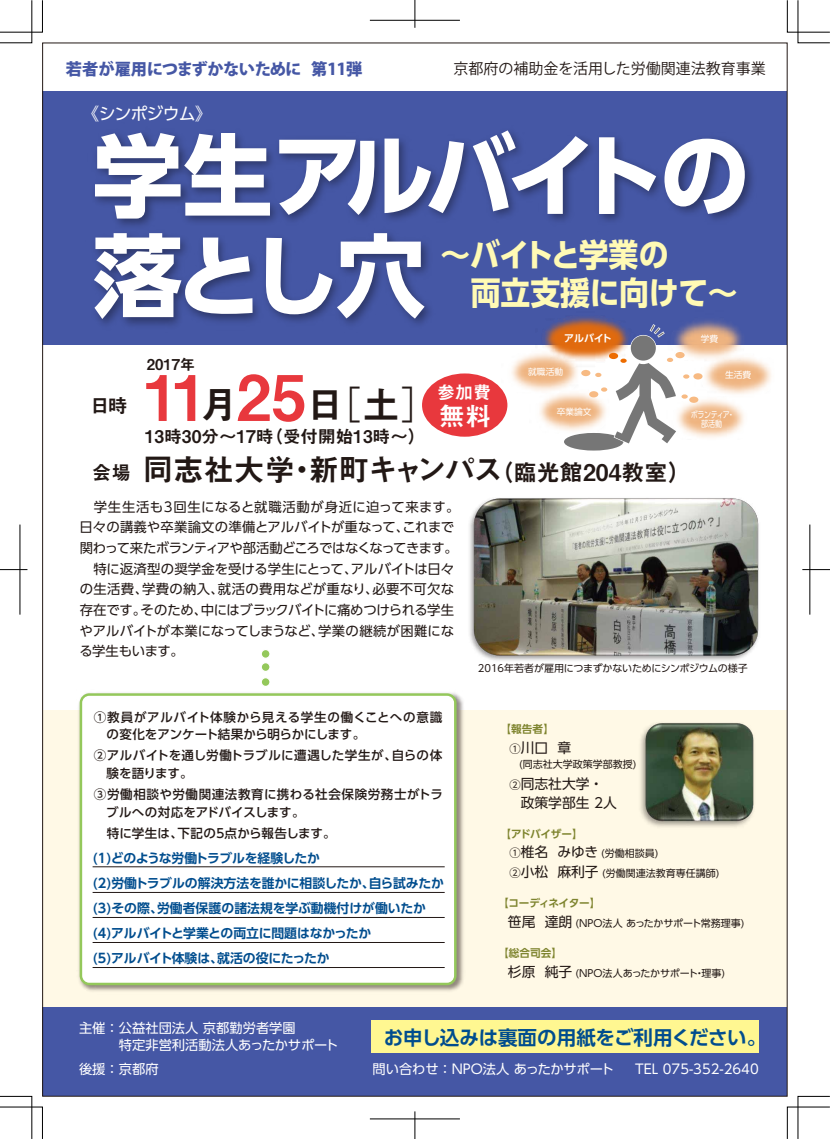
<style>
.page{position:relative;width:830px;height:1139px;background:#fff}
.page>*{position:absolute;margin:0;border:0;box-sizing:border-box;transform-origin:0 0}
.t1{font:700 89.88px/100px "UD Shin Go Pr 6";letter-spacing:-.1em;color:#fff}
.t2{font:62.75px "Midashi Go Pro MB31";color:#e8383d}
.t3{font:700 32.12px/38.5px "UD Shin Go Pr 6";letter-spacing:-.01em;color:#fffab5;scale:.93 1}
.t4{font:30.5px "Midashi Go Pro MB31";letter-spacing:-.03em;color:#221815}
.t5{font:26.25px "Midashi Go Pro MB31";color:#fff}
.t6{font:19.62px "Midashi Go Pro MB31";color:#221815}
.t7{font:700 19.5px "UD Shin Go Pr 6 De";letter-spacing:-.005em;color:#004d8e}
.t8{font:18px "Midashi Go Pro MB31";color:#fff}
.t9{font:17.5px "Midashi Go Pro MB31";color:#221815}
.t10{font:16.88px "UD Shin Go Pr 6";letter-spacing:-.06em;color:#fff}
.t11{font:800 16.25px "Koz Go Pr 6 N";letter-spacing:-.02em;color:#4557a5}
.t12{font:15px "Koz Go Pr 6 N";color:#221815}
.t13{font:15px "Midashi Go Pro MB31";color:#221815}
.t14{font:13.75px/19.4px "UD Shin Go Pr 6";color:#221815}
.t15{font:13.38px/20.6px "UD Shin Go Pr 6";letter-spacing:-.005em;color:#221815}
.t16{font:13.25px/17.1px "UD Shin Go Pr 6";color:#fff}
.t17{font:700 12.88px/25px "UD Shin Go Pr 6 De";letter-spacing:-.01em;color:#004d8e}
.t18{font:500 12.5px/17.5px "UD Shin Go Pr 6";letter-spacing:.025em;color:#221815}
.t19{font:500 12.5px "UD Shin Go Pr 6";letter-spacing:.005em;color:#221815}
.t20{font:700 10.62px "UD Shin Go Pr 6 De";letter-spacing:-.03em;color:#7e842e}
.t21{font:10px/19.4px "UD Shin Go Pr 6";color:#221815}
.t22{font:10px "UD Shin Go Pr 6";letter-spacing:-.02em;color:#221815}
.t23{font:700 10px "UD Shin Go Pr 6 De";letter-spacing:-.02em;color:#fff}
.t24{font:8.75px "UD Shin Go Pr 6";color:#fff}
.t25{font:8.75px/9.9px "UD Shin Go Pr 6";letter-spacing:-.06em;color:#fff;text-align:center;scale:.8 1}
.s1{font-size:38px;color:#221815}
.s2{font-family:"Gothic MB101 Pro";font-weight:300;font-size:38px;color:#221815}
.s3{font-size:23.12px}
.s4{font-size:11.25px}
.s5{font-size:13.75px}
</style>
<div class="page">
<div style="left:43px;top:709px;width:744px;height:298px;background:#fff9e6"></div>
<div style="left:43px;top:1007px;width:744px;height:88px;background:#4557a5"></div>
<div style="left:43px;top:90px;width:744px;height:254px;background:#4557a5"></div>
<svg style="left:0;top:1095px;width:43px;height:43px"></svg>
<svg style="left:0;top:0;width:43px;height:43px"></svg>
<svg style="left:786px;top:0;width:43px;height:43px"></svg>
<svg style="left:786px;top:1095px;width:43px;height:43px"></svg>
<svg style="left:0;top:569px;width:27px;height:1px"></svg>
<hr style="left:20px;top:524px;width:1px;height:90px;background:#000">
<svg style="left:802px;top:569px;width:27px;height:1px"></svg>
<hr style="left:809px;top:524px;width:1px;height:90px;background:#000">
<hr style="left:370px;top:20px;width:90px;height:1px;background:#000">
<svg style="left:414px;top:0;width:1px;height:28px"></svg>
<hr style="left:370px;top:1118px;width:90px;height:1px;background:#000">
<svg style="left:414px;top:1111px;width:1px;height:27px"></svg>
<img style="left:469px;top:498px;width:290px;height:163px">
<img style="left:640px;top:722px;width:114px;height:105px">
<img style="left:76px;top:694px;width:389px;height:297px">
<div style="left:80px;top:693px;width:376px;height:291px;background:#fff"></div>
<svg style="left:261px;top:677px;width:9px;height:9px"></svg>
<div style="left:260px;top:676px;width:10px;height:10px;border:1px solid #fff;border-radius:50%"></div>
<svg style="left:261px;top:662px;width:9px;height:9px"></svg>
<div style="left:260px;top:661px;width:10px;height:10px;border:1px solid #fff;border-radius:50%"></div>
<svg style="left:261px;top:649px;width:9px;height:9px"></svg>
<div style="left:260px;top:648px;width:10px;height:10px;border:1px solid #fff;border-radius:50%"></div>
<hr style="left:93px;top:866px;width:351px;height:1px;background:#221815">
<hr style="left:93px;top:891px;width:351px;height:1px;background:#221815">
<hr style="left:93px;top:916px;width:351px;height:1px;background:#221815">
<hr style="left:93px;top:941px;width:351px;height:1px;background:#221815">
<hr style="left:93px;top:966px;width:351px;height:1px;background:#221815">
<img style="left:499px;top:386px;width:122px;height:65px">
<img style="left:505px;top:360px;width:90px;height:38px">
<img style="left:766px;top:317px;width:22px;height:117px">
<img style="left:689px;top:359px;width:95px;height:79px">
<div style="left:693px;top:373px;width:9px;height:6px;background:#f7ba83;border-radius:50%"></div>
<div style="left:689px;top:396px;width:9px;height:7px;background:#f7ba83;border-radius:50%"></div>
<div style="left:589px;top:391px;width:9px;height:6px;background:#f7ba83;border-radius:50%"></div>
<div style="left:581px;top:370px;width:9px;height:6px;background:#f7ba83;border-radius:50%"></div>
<svg style="left:595px;top:360px;width:94px;height:85px"></svg>
<div style="left:372px;top:1020px;width:386px;height:32px;background:#fff791"></div>
<img style="left:86px;top:132px;width:680px;height:228px">
<div style="left:422px;top:373px;width:85px;height:63px;background:#e8383d;border-radius:50%"></div>
<p class="t11" style="left:66px;top:60px;width:298px">若者が雇用につまずかないために 第11弾</p>
<p class="t12" style="left:453px;top:60px;width:314px">京都府の補助金を活用した労働関連法教育事業</p>
<p class="t10" style="left:82px;top:100px;width:131px">《シンポジウム》</p>
<h1 class="t1" style="left:93px;top:123px;width:658px">学生アルバイトの落とし穴</h1>
<h3 class="t3" style="left:440px;top:234px;width:321px">～バイトと学業の<br>　両立支援に向けて～</h3>
<h3 class="t6" style="left:90px;top:389px;width:39px">日時</h3>
<h3 class="t6" style="left:92px;top:456px;width:41px">会場</h3>
<p class="t13" style="left:147px;top:352px;width:50px">2017年</p>
<h2 class="t2" style="left:144px;top:347px;width:295px">11<span class="s1">月</span>25<span class="s1">日</span><span class="s2">［</span><span class="s1">土</span><span class="s2">］</span></h2>
<h3 class="t9" style="left:145px;top:422px;width:282px">13時30分～17時（受付開始13時～）</h3>
<h3 class="t8" style="left:437px;top:378px;width:55px">参加費</h3>
<h3 class="t5" style="left:439px;top:395px;width:54px">無料</h3>
<p class="t23" style="left:564px;top:330px;width:49px">アルバイト</p>
<p class="t24" style="left:528px;top:365px;width:36px">就職活動</p>
<p class="t24" style="left:556px;top:404px;width:36px">卒業論文</p>
<h3 class="t4" style="left:143px;top:445px;width:549px">同志社大学・新町キャンパス<span class="s3">（臨光館204教室）</span></h3>
<p class="t15" style="left:79px;top:495px;width:382px">　学生生活も3回生になると就職活動が身近に迫って来ます。日々の講義や卒業論文の準備とアルバイトが重なって、これまで関わって来たボランティアや部活動どころではなくなってきます。　特に返済型の奨学金を受ける学生にとって、アルバイトは日々の生活費、学費の納入、就活の費用などが重なり、必要不可欠な存在です。そのため、中にはブラックバイトに痛めつけられる学生やアルバイトが本業になってしまうなど、学業の継続が困難になる学生もいます。</p>
<p class="t24" style="left:700px;top:332px;width:19px">学費</p>
<p class="t24" style="left:725px;top:368px;width:28px">生活費</p>
<p class="t25" style="left:690px;top:409px;width:56px">ボランティア・部活動</p>
<p class="t18" style="left:106px;top:707px;width:337px;text-indent:-13px">①教員がアルバイト体験から見える学生の働くことへの意識の変化をアンケート結果から明らかにします。</p>
<p class="t18" style="left:106px;top:746px;width:337px;text-indent:-12px">②アルバイトを通し労働トラブルに遭遇した学生が、自らの体験を語ります。</p>
<p class="t18" style="left:106px;top:785px;width:338px;text-indent:-12px">③労働相談や労働関連法教育に携わる社会保険労務士がトラブルへの対応をアドバイスします。</p>
<p class="t19" style="left:94px;top:822px;width:243px">　特に学生は、下記の５点から報告します。</p>
<p class="t17" style="left:93px;top:845px;width:353px">(1)どのような労働トラブルを経験したか<br>(2)労働トラブルの解決方法を誰かに相談したか、自ら試みたか(3)その際、労働者保護の諸法規を学ぶ動機付けが働いたか(4)アルバイトと学業との両立に問題はなかったか<br>(5)アルバイト体験は、就活の役にたったか</p>
<p class="t22" style="left:478px;top:660px;width:271px">2016年若者が雇用につまずかないためにシンポジウムの様子</p>
<p class="t20" style="left:500px;top:720px;width:55px">【報告者】</p>
<p class="t14" style="left:509px;top:737px;width:63px"><span class="s4">①</span>川口 章</p>
<p class="t21" style="left:519px;top:753px;width:119px">(同志社大学政策学部教授)</p>
<p class="t14" style="left:520px;top:773px;width:98px;text-indent:-11px"><span class="s4">②</span>同志社大学・政策学部生 2人</p>
<p class="t20" style="left:500px;top:824px;width:84px">【アドバイザー】</p>
<p class="t21" style="left:509px;top:843px;width:211px"><span class="s4">①</span><span class="s5">椎名 みゆき</span> (労働相談員)<br><span class="s4">②</span><span class="s5">小松 麻利子</span> (労働関連法教育専任講師)</p>
<p class="t20" style="left:498px;top:894px;width:104px">【コーディネイター】</p>
<p class="t21" style="left:508px;top:912px;width:238px"><span class="s5">笹尾 達朗</span> (NPO法人 あったかサポート常務理事)</p>
<p class="t20" style="left:498px;top:944px;width:66px">【総合司会】</p>
<p class="t21" style="left:508px;top:962px;width:219px"><span class="s5">杉原 純子</span> (NPO法人あったかサポート・理事)</p>
<p class="t16" style="left:79px;top:1018px;width:273px">主催：公益社団法人 京都勤労者学園<br>　　　特定非営利活動法人あったかサポート　</p>
<p class="t16" style="left:79px;top:1060px;width:81px">後援：京都府</p>
<p class="t16" style="left:372px;top:1060px;width:387px">問い合わせ：NPO法人 あったかサポート　 TEL 075-352-2640</p>
<h3 class="t7" style="left:384px;top:1021px;width:384px">お申し込みは裏面の用紙をご利用ください。</h3>
</div>
